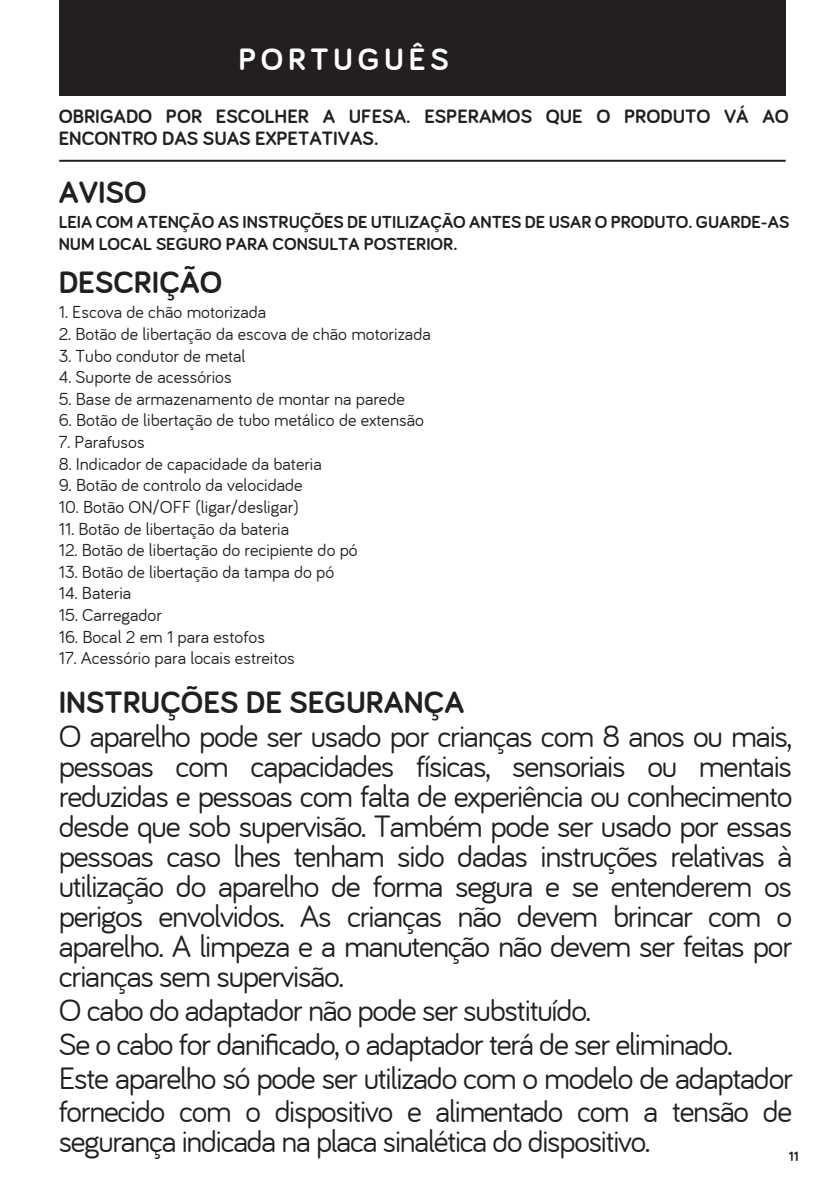
<style>
.page{position:relative;width:840px;height:1191px;background:#fff}
.page>*{position:absolute;margin:0;border:0;box-sizing:border-box;transform-origin:0 0}
.t1{font:32px/30px "Bariol";letter-spacing:-.04em;color:#231f20}
.t2{font:700 32px "Bariol";color:#231f20}
.t3{font:700 32px "Bariol";letter-spacing:.15em;color:#fff}
.t4{font:700 20px/22px "Bariol";color:#231f20}
.t5{font:18px "Bariol";color:#231f20}
.t6{font:700 18px/21.6px "Bariol";color:#231f20}
.t7{font:700 14px "Bariol";color:#231f20}
</style>
<div class="page">
<div style="left:59px;top:0;width:726px;height:95px;background:#231f20"></div>
<hr style="left:59px;top:160px;width:726px;height:2px;background:#231f20">
<p class="t3" style="left:238px;top:41px;width:212px">PORTUGUÊS</p>
<p class="t4" style="left:59px;top:106px;width:731px">OBRIGADO POR ESCOLHER A UFESA. ESPERAMOS QUE O PRODUTO VÁ AO<br>ENCONTRO DAS SUAS EXPETATIVAS.</p>
<p class="t2" style="left:59px;top:174px;width:89px">AVISO</p>
<p class="t6" style="left:59px;top:212px;width:731px">LEIA COM ATENÇÃO AS INSTRUÇÕES DE UTILIZAÇÃO ANTES DE USAR O PRODUTO. GUARDE-AS<br>NUM LOCAL SEGURO PARA CONSULTA POSTERIOR.</p>
<p class="t2" style="left:59px;top:264px;width:165px">DESCRIÇÃO</p>
<p class="t5" style="left:59px;top:302px;width:209px">1. Escova de chão motorizada</p>
<p class="t5" style="left:59px;top:324px;width:373px">2. Botão de libertação da escova de chão motorizada</p>
<p class="t5" style="left:59px;top:345px;width:188px">3. Tubo condutor de metal</p>
<p class="t5" style="left:59px;top:367px;width:174px">4. Suporte de acessórios</p>
<p class="t5" style="left:59px;top:389px;width:347px">5. Base de armazenamento de montar na parede</p>
<p class="t5" style="left:59px;top:410px;width:366px">6. Botão de libertação de tubo metálico de extensão</p>
<p class="t5" style="left:59px;top:432px;width:87px">7. Parafusos</p>
<p class="t5" style="left:59px;top:453px;width:264px">8. Indicador de capacidade da bateria</p>
<p class="t5" style="left:59px;top:475px;width:245px">9. Botão de controlo da velocidade</p>
<p class="t5" style="left:59px;top:497px;width:241px">10. Botão ON/OFF (ligar/desligar)</p>
<p class="t5" style="left:59px;top:518px;width:232px">11. Botão de libertação da bateria</p>
<p class="t5" style="left:59px;top:540px;width:300px">12. Botão de libertação do recipiente do pó</p>
<p class="t5" style="left:59px;top:561px;width:277px">13. Botão de libertação da tampa do pó</p>
<p class="t5" style="left:59px;top:583px;width:74px">14. Bateria</p>
<p class="t5" style="left:59px;top:605px;width:105px">15. Carregador</p>
<p class="t5" style="left:59px;top:626px;width:208px">16. Bocal 2 em 1 para estofos</p>
<p class="t5" style="left:59px;top:648px;width:238px">17. Acessório para locais estreitos</p>
<p class="t2" style="left:59px;top:684px;width:407px">INSTRUÇÕES DE SEGURANÇA</p>
<p class="t1" style="left:59px;top:721px;width:734px;text-align:justify">O aparelho pode ser usado por crianças com 8 anos ou mais, pessoas com capacidades físicas, sensoriais ou mentais reduzidas e pessoas com falta de experiência ou conhecimento desde que sob supervisão. Também pode ser usado por essas pessoas caso lhes tenham sido dadas instruções relativas à utilização do aparelho de forma segura e se entenderem os perigos envolvidos. As crianças não devem brincar com o aparelho. A limpeza e a manutenção não devem ser feitas por crianças sem supervisão.</p>
<p class="t1" style="left:59px;top:992px;width:735px;line-height:34px">O cabo do adaptador não pode ser substituído.<br>Se o cabo for danificado, o adaptador terá de ser eliminado.<br>Este aparelho só pode ser utilizado com o modelo de adaptador</p>
<p class="t1" style="left:59px;top:1096px;width:734px">fornecido com o dispositivo e alimentado com a tensão de segurança indicada na placa sinalética do dispositivo.</p>
<p class="t7" style="left:788px;top:1148px;width:11px">11</p>
</div>
